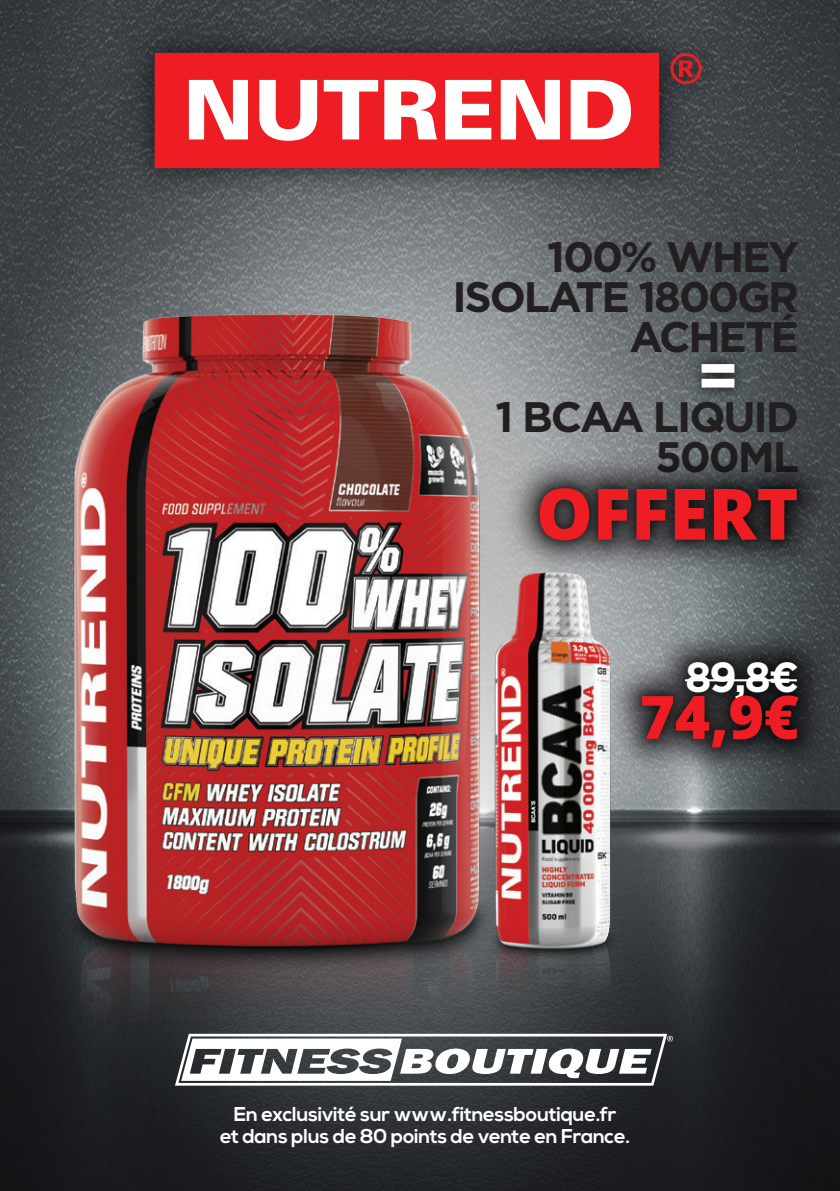
<style>
.page{position:relative;width:840px;height:1191px;background:#fff}
.page>*{position:absolute;margin:0;border:0;box-sizing:border-box;transform-origin:0 0}
.t1{font:800 71px "Open Sans";color:#ee1d23}
.t2{font:800 66.2px "Open Sans";color:#fff}
.t3{font:800 60px "Open Sans";color:#ee1d23}
.t4{font:700 42.6px/40px "Gotham";letter-spacing:-.05em;color:#231f20;text-align:right}
.t5{font:700 42px "Gotham";color:#fff}
.t6{font:700 20px/22px "Nexa";letter-spacing:-.015em;color:#fff;text-align:center}
</style>
<div class="page">
<img style="left:0;top:0;width:839px;height:1191px">
<img style="left:116px;top:15px;width:623px;height:192px">
<svg style="left:155px;top:53px;width:546px;height:115px;fill:#ee1d23"></svg>
<svg style="left:189px;top:80px;width:441px;height:61px"></svg>
<img style="left:21px;top:294px;width:817px;height:817px">
<img style="left:681px;top:325px;width:72px;height:111px">
<img style="left:490px;top:440px;width:349px;height:155px">
<img style="left:519px;top:462px;width:296px;height:115px">
<img style="left:593px;top:614px;width:246px;height:181px">
<img style="left:622px;top:639px;width:193px;height:135px">
<hr style="left:684px;top:679px;width:112px;height:2px;background:#fff">
<h3 class="t4" style="left:452px;top:237px;width:348px">100% WHEY<br>ISOLATE 1800GR<br>ACHETÉ</h3>
<h2 class="t2" style="left:698px;top:325px;width:39px">=</h2>
<h3 class="t4" style="left:495px;top:397px;width:305px">1 BCAA LIQUID<br>500ML</h3>
<h1 class="t1" style="left:536px;top:460px;width:264px">OFFERT</h1>
<h3 class="t5" style="left:684px;top:649px;width:115px">89,8€</h3>
<h3 class="t3" style="left:639px;top:671px;width:161px">74,9€</h3>
<p class="t6" style="left:220px;top:1104px;width:411px">En exclusivité sur www.fitnessboutique.fr<br>et dans plus de 80 points de vente en France.</p>
</div>
